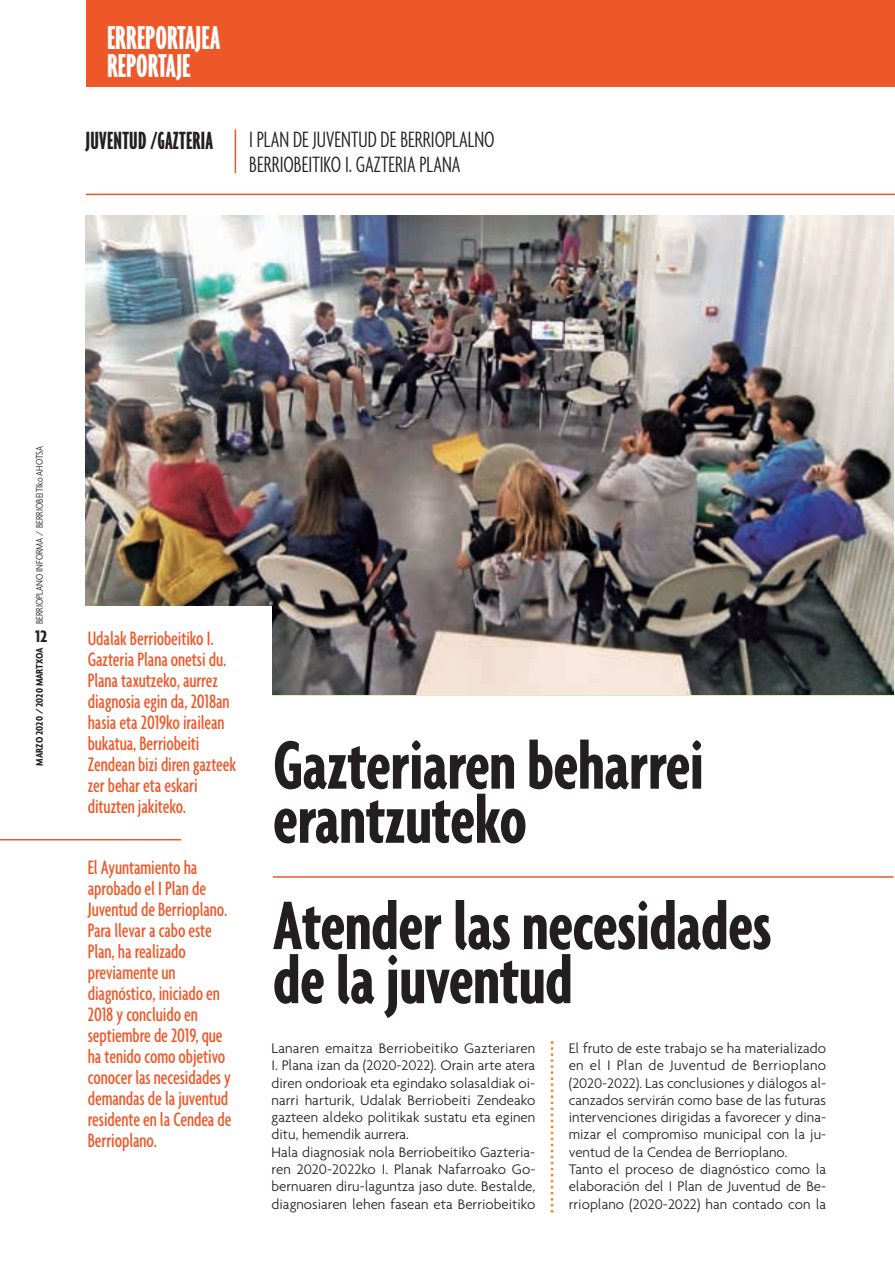
<style>
.page{position:relative;width:895px;height:1267px;background:#fff}
.page>*{position:absolute;margin:0;border:0;box-sizing:border-box;transform-origin:0 0}
.t1{font:700 extra-condensed 73.95px/54.2px "Agenda";letter-spacing:-.01em;color:#231f20}
.t2{font:700 ultra-condensed 36px/28.5px "Agenda";color:#fff}
.t3{font:700 ultra-condensed 27px "Agenda";letter-spacing:.01em;color:#231f20}
.t4{font:300 extra-condensed 24px/25px "Agenda";color:#231f20}
.t5{font:500 extra-condensed 21px/21px "Agenda";letter-spacing:-.005em;color:#ee5829}
.t6{font:700 condensed 18px "Agenda";color:#231f20}
.t7{font:300 15px/17.2px "Agenda";color:#231f20}
.t8{font:300 condensed 10.5px "Agenda";color:#231f20}
.t9{font:700 condensed 10.5px "Agenda";color:#231f20}
</style>
<div class="page">
<div style="left:86px;top:0;width:809px;height:87px;background:#ee5829"></div>
<hr style="left:235px;top:129px;width:1px;height:44px;background:#ee5829">
<hr style="left:273px;top:876px;width:621px;height:1px;background:#ee5829">
<hr style="left:86px;top:193px;width:809px;height:2px;background:#ee5829">
<img style="left:86px;top:216px;width:808px;height:478px">
<div style="left:76px;top:606px;width:196px;height:179px;background:#fff"></div>
<hr style="left:0;top:838px;width:181px;height:2px;background:#ee5829">
<svg style="left:551px;top:1041px;width:3px;height:171px"></svg>
<h2 class="t2" style="left:106px;top:22px;width:111px">NTREVIS<br>ELKARRIZKETA</h2>
<h2 class="t2" style="left:107px;top:22px;width:115px">ERREPORTAJEA<br>REPORTAJE</h2>
<h3 class="t3" style="left:86px;top:123px;width:129px">JUVENTUD /GAZTERIA</h3>
<h3 class="t4" style="left:249px;top:126px;width:247px">I PLAN DE JUVENTUD DE BERRIOPLALNO<br>BERRIOBEITIKO I. GAZTERIA PLANA</h3>
<p class="t8" style="left:33px;top:624px;width:180px;rotate:-90deg">BERRIOPLANO INFORMA / BERRIOBEITIko AHOTSA</p>
<p class="t6" style="left:35px;top:625px;width:14px">12</p>
<p class="t9" style="left:33px;top:765px;width:120px;rotate:-90deg">MARZO 2020 / 2020 MARTXOA</p>
<h3 class="t5" style="left:88px;top:627px;width:150px">Udalak Berriobeitiko I.<br>Gazteria Plana onetsi du.<br>Plana taxutzeko, aurrez diagnosia egin da, 2018an hasia eta 2019ko irailean bukatua, Berriobeiti<br>Zendean bizi diren gazteek zer behar eta eskari dituzten jakiteko.</h3>
<p class="t5" style="left:88px;top:855px;width:145px">El Ayuntamiento ha aprobado el I Plan de<br>Juventud de Berrioplano.<br>Para llevar a cabo este<br>Plan, ha realizado previamente un diagnóstico, iniciado en<br>2018 y concluido en septiembre de 2019, que ha tenido como objetivo conocer las necesidades y demandas de la juventud residente en la Cendea de<br>Berrioplano.</p>
<h1 class="t1" style="left:273px;top:736px;width:433px">Gazteriaren beharrei erantzuteko</h1>
<h1 class="t1" style="left:273px;top:896px;width:500px">Atender las necesidades de la juventud</h1>
<p class="t7" style="left:569px;top:1039px;width:259px">El fruto de este trabajo se ha materializado en el I Plan de Juventud de Berrioplano (2020-2022). Las conclusiones y diálogos al&shy;canzados servirán como base de las futuras intervenciones dirigidas a favorecer y dina&shy;mizar el compromiso municipal con la ju&shy;ventud de la Cendea de Berrioplano.<br>Tanto el proceso de diagnóstico como la elaboración del I Plan de Juventud de Be&shy;rrioplano (2020-2022) han contado con la</p>
<p class="t7" style="left:272px;top:1039px;width:265px">Lanaren emaitza Berriobeitiko Gazteriaren I. Plana izan da (2020-2022). Orain arte atera diren ondorioak eta egindako solasaldiak oi&shy;narri harturik, Udalak Berriobeiti Zendeako gazteen aldeko politikak sustatu eta eginen ditu, hemendik aurrera.<br>Hala diagnosiak nola Berriobeitiko Gazteria&shy;ren 2020-2022ko I. Planak Nafarroako Go&shy;bernuaren diru-laguntza jaso dute. Bestalde, diagnosiaren lehen fasean eta Berriobeitiko</p>
</div>
